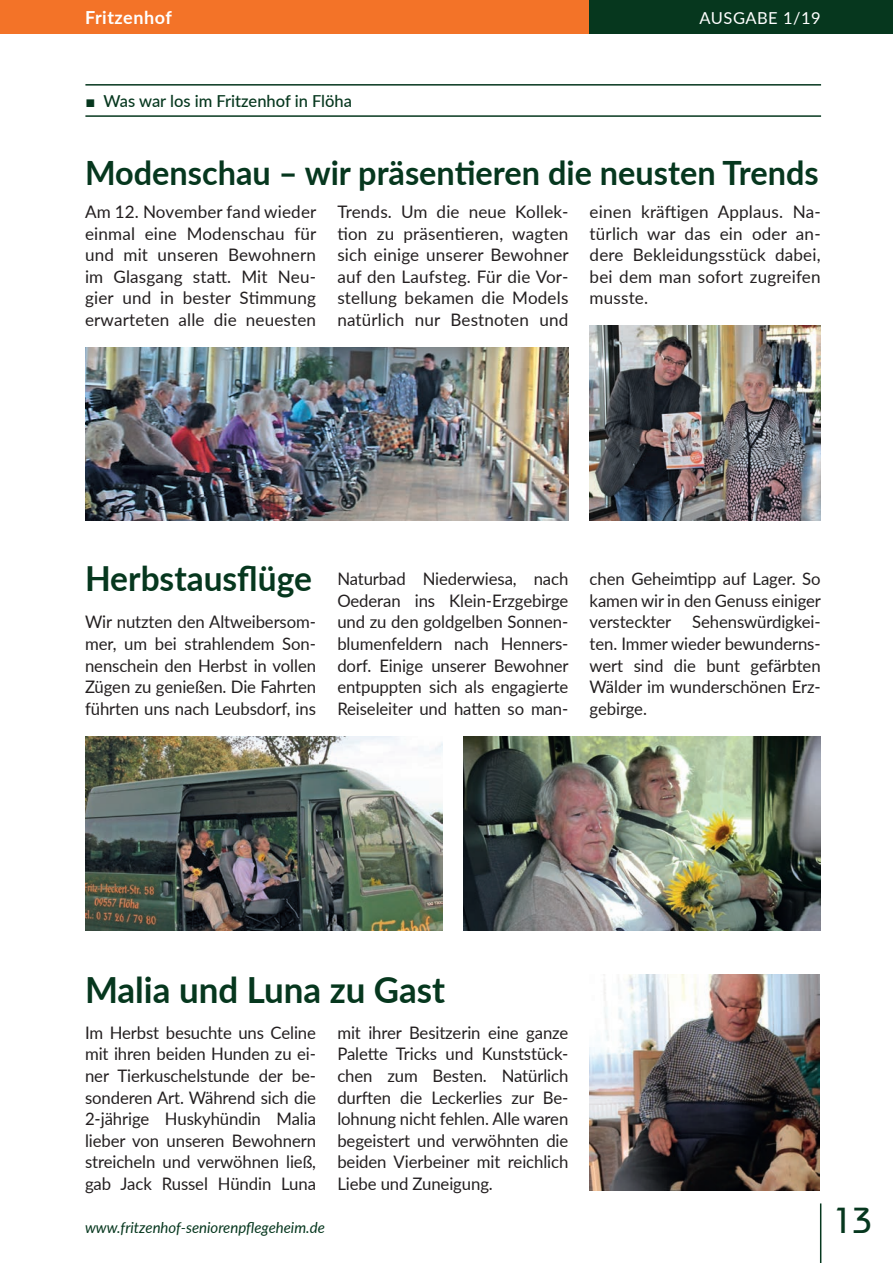
<style>
.page{position:relative;width:893px;height:1263px;background:#fff}
.page>*{position:absolute;margin:0;border:0;box-sizing:border-box;transform-origin:0 0}
.t1{font:700 36px "Lato";color:#06371e}
.t2{font:500 36px "Bauhaus IT Cby BT";color:#06371e}
.t3{font:700 34.5px "Lato";color:#06371e}
.t4{font:700 33.45px "Lato";color:#06371e}
.t5{font:700 18px "Lato";letter-spacing:.03em;color:#fff}
.t6{font:17.25px/21.6px "Lato";letter-spacing:-.005em;color:#231f20;text-align:justify}
.t7{font:500 16.5px "Lato";color:#06371e}
.t8{font:16.5px "Lato";letter-spacing:.03em;color:#fff}
.t9{font:italic 15px "Lato";color:#06371e}
.s1{font-family:"Arial";font-weight:400}
</style>
<div class="page">
<hr style="left:820px;top:1203px;width:1px;height:60px;background:#06371e">
<div style="left:0;top:0;width:893px;height:34px;background:#f37328"></div>
<div style="left:590px;top:0;width:303px;height:34px;background:#06371e"></div>
<hr style="left:85px;top:84px;width:736px;height:2px;background:#06371e">
<hr style="left:85px;top:115px;width:736px;height:2px;background:#06371e">
<img style="left:85px;top:347px;width:483px;height:173px">
<img style="left:590px;top:326px;width:231px;height:194px">
<img style="left:85px;top:736px;width:357px;height:195px">
<img style="left:464px;top:736px;width:357px;height:195px">
<img style="left:590px;top:974px;width:230px;height:217px">
<p class="t5" style="left:85px;top:4px;width:88px">Fritzenhof</p>
<p class="t7" style="left:85px;top:89px;width:268px"><span class="s1">■</span> Was war los im Fritzenhof in Flöha</p>
<p class="t8" style="left:699px;top:6px;width:123px">AUSGABE 1/19</p>
<h3 class="t4" style="left:85px;top:149px;width:735px">Modenschau – wir präsentieren die neusten Trends</h3>
<p class="t6" style="left:85px;top:200px;width:233px">Am 12. November fand wieder einmal eine Modenschau für und mit unseren Bewohnern im Glasgang statt. Mit Neu&shy;gier und in bester Stimmung erwarteten alle die neuesten</p>
<p class="t6" style="left:337px;top:200px;width:233px">Trends. Um die neue Kollek&shy;tion zu präsentieren, wagten sich einige unserer Bewohner auf den Laufsteg. Für die Vor&shy;stellung bekamen die Models natürlich nur Bestnoten und</p>
<p class="t6" style="left:590px;top:200px;width:233px">einen kräftigen Applaus. Na&shy;türlich war das ein oder an&shy;dere Bekleidungsstück dabei, bei dem man sofort zugreifen musste.</p>
<h2 class="t3" style="left:85px;top:553px;width:228px">Herbstausflüge</h2>
<p class="t6" style="left:85px;top:610px;width:233px">Wir nutzten den Altweibersom&shy;mer, um bei strahlendem Son&shy;nenschein den Herbst in vollen Zügen zu genießen. Die Fahrten führten uns nach Leubsdorf, ins</p>
<p class="t6" style="left:337px;top:567px;width:233px">Naturbad Niederwiesa, nach Oederan ins Klein-Erzgebirge und zu den goldgelben Sonnen&shy;blumenfeldern nach Henners&shy;dorf. Einige unserer Bewohner entpuppten sich als engagierte Reiseleiter und hatten so man-</p>
<p class="t6" style="left:590px;top:567px;width:233px">chen Geheimtipp auf Lager. So kamen wir in den Genuss einiger versteckter Sehenswürdigkei&shy;ten. Immer wieder bewunderns&shy;wert sind die bunt gefärbten Wälder im wunderschönen Erz&shy;gebirge.</p>
<h1 class="t1" style="left:85px;top:963px;width:362px">Malia und Luna zu Gast</h1>
<p class="t6" style="left:85px;top:1021px;width:233px">Im Herbst besuchte uns Celine mit ihren beiden Hunden zu ei&shy;ner Tierkuschelstunde der be&shy;sonderen Art. Während sich die 2-jährige Huskyhündin Malia lieber von unseren Bewohnern streicheln und verwöhnen ließ, gab Jack Russel Hündin Luna</p>
<p class="t6" style="left:337px;top:1021px;width:233px">mit ihrer Besitzerin eine ganze Palette Tricks und Kunststück&shy;chen zum Besten. Natürlich durften die Leckerlies zur Be&shy;lohnung nicht fehlen. Alle waren begeistert und verwöhnten die beiden Vierbeiner mit reichlich Liebe und Zuneigung.</p>
<p class="t9" style="left:85px;top:1216px;width:241px">www.fritzenhof-seniorenpflegeheim.de</p>
<h1 class="t2" style="left:832px;top:1198px;width:41px">13</h1>
</div>
